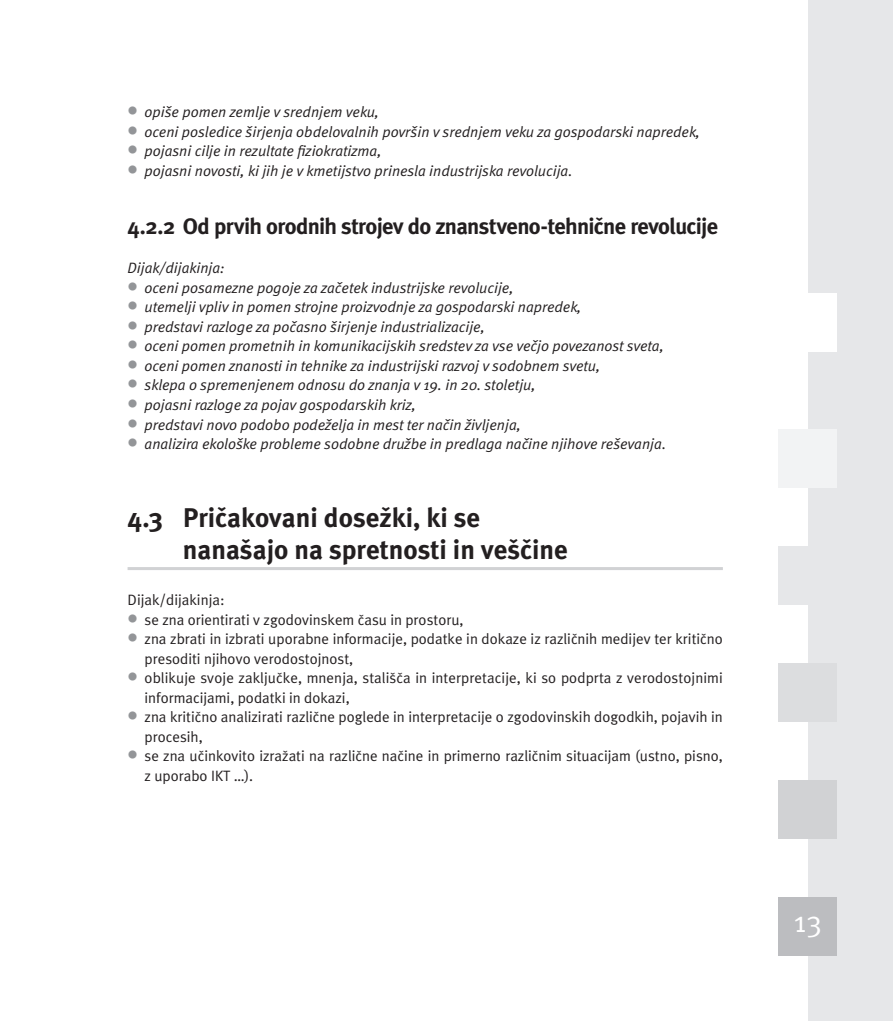
<style>
.page{position:relative;width:893px;height:1021px;background:#fff}
.page>*{position:absolute;margin:0;border:0;box-sizing:border-box;transform-origin:0 0}
.t1{font:30px "Meta KT Normal A";color:#fff}
.n2{font:27px/31.5px "Meta KT Bold A";color:#231f20}
.n3{font:22.5px "Meta KT Bold A";letter-spacing:-.03em;color:#231f20}
._01_alineja_1{font:15px "Meta KT Normal Italic A";color:#231f20}
._01_alineja_1-2{font:15px/19.5px "Meta KT Normal A";color:#231f20}
.s1{color:#939598}
</style>
<div class="page">
<div style="left:808px;top:0;width:85px;height:1020px;background:#e6e7e9"></div>
<div style="left:779px;top:897px;width:58px;height:58px;background:#bcbdc0"></div>
<div style="left:779px;top:780px;width:58px;height:59px;background:#d1d2d4"></div>
<div style="left:779px;top:663px;width:58px;height:59px;background:#dcdddf"></div>
<div style="left:779px;top:546px;width:58px;height:59px;background:#e6e7e9"></div>
<div style="left:779px;top:429px;width:58px;height:59px;background:#f2f3f4"></div>
<div style="left:779px;top:293px;width:58px;height:58px;background:#fff"></div>
<hr style="left:128px;top:567px;width:595px;height:3px;background:#d1d2d4">
<p class="_01_alineja_1" style="left:128px;top:103px;width:253px"><span class="s1">•</span> opiše pomen zemlje v srednjem veku,</p>
<p class="_01_alineja_1" style="left:128px;top:123px;width:574px"><span class="s1">•</span> oceni posledice širjenja obdelovalnih površin v srednjem veku za gospodarski napredek,</p>
<p class="_01_alineja_1" style="left:128px;top:142px;width:255px"><span class="s1">•</span> pojasni cilje in rezultate fiziokratizma,</p>
<p class="_01_alineja_1" style="left:128px;top:162px;width:446px"><span class="s1">•</span> pojasni novosti, ki jih je v kmetijstvo prinesla industrijska revolucija.</p>
<p class="n3" style="left:128px;top:213px;width:592px">4.2.2 Od prvih orodnih strojev do znanstveno-tehnične revolucije</p>
<p class="_01_alineja_1" style="left:128px;top:259px;width:99px">Dijak/dijakinja:</p>
<p class="_01_alineja_1" style="left:128px;top:279px;width:388px"><span class="s1">•</span> oceni posamezne pogoje za začetek industrijske revolucije,</p>
<p class="_01_alineja_1" style="left:128px;top:298px;width:455px"><span class="s1">•</span> utemelji vpliv in pomen strojne proizvodnje za gospodarski napredek,</p>
<p class="_01_alineja_1" style="left:128px;top:318px;width:359px"><span class="s1">•</span> predstavi razloge za počasno širjenje industrializacije,</p>
<p class="_01_alineja_1" style="left:128px;top:337px;width:538px"><span class="s1">•</span> oceni pomen prometnih in komunikacijskih sredstev za vse večjo povezanost sveta,</p>
<p class="_01_alineja_1" style="left:128px;top:357px;width:474px"><span class="s1">•</span> oceni pomen znanosti in tehnike za industrijski razvoj v sodobnem svetu,</p>
<p class="_01_alineja_1" style="left:128px;top:376px;width:410px"><span class="s1">•</span> sklepa o spremenjenem odnosu do znanja v 19. in 20. stoletju,</p>
<p class="_01_alineja_1" style="left:128px;top:396px;width:290px"><span class="s1">•</span> pojasni razloge za pojav gospodarskih kriz,</p>
<p class="_01_alineja_1" style="left:128px;top:415px;width:395px"><span class="s1">•</span> predstavi novo podobo podeželja in mest ter način življenja,</p>
<p class="_01_alineja_1" style="left:128px;top:435px;width:540px"><span class="s1">•</span> analizira ekološke probleme sodobne družbe in predlaga načine njihove reševanja.</p>
<p class="n2" style="left:183px;top:501px;width:387px;text-indent:-55px">4.3 Pričakovani dosežki, ki se nanašajo na spretnosti in veščine</p>
<p class="_01_alineja_1-2" style="left:128px;top:590px;width:98px">Dijak/dijakinja:</p>
<p class="_01_alineja_1-2" style="left:128px;top:609px;width:338px"><span class="s1">•</span> se zna orientirati v zgodovinskem času in prostoru,</p>
<p class="_01_alineja_1-2" style="left:145px;top:629px;width:580px;text-indent:-17px"><span class="s1">•</span> zna zbrati in izbrati uporabne informacije, podatke in dokaze iz različnih medijev ter kritično presoditi njihovo verodostojnost,</p>
<p class="_01_alineja_1-2" style="left:145px;top:668px;width:580px;text-indent:-17px"><span class="s1">•</span> oblikuje svoje zaključke, mnenja, stališča in interpretacije, ki so podprta z verodostojnimi informacijami, podatki in dokazi,</p>
<p class="_01_alineja_1-2" style="left:145px;top:707px;width:580px;text-indent:-17px"><span class="s1">•</span> zna kritično analizirati različne poglede in interpretacije o zgodovinskih dogodkih, pojavih in procesih,</p>
<p class="_01_alineja_1-2" style="left:145px;top:746px;width:580px;text-indent:-17px"><span class="s1">•</span> se zna učinkovito izražati na različne načine in primerno različnim situacijam (ustno, pisno, z uporabo IKT …).</p>
<h1 class="t1" style="left:794px;top:904px;width:26px">13</h1>
</div>
